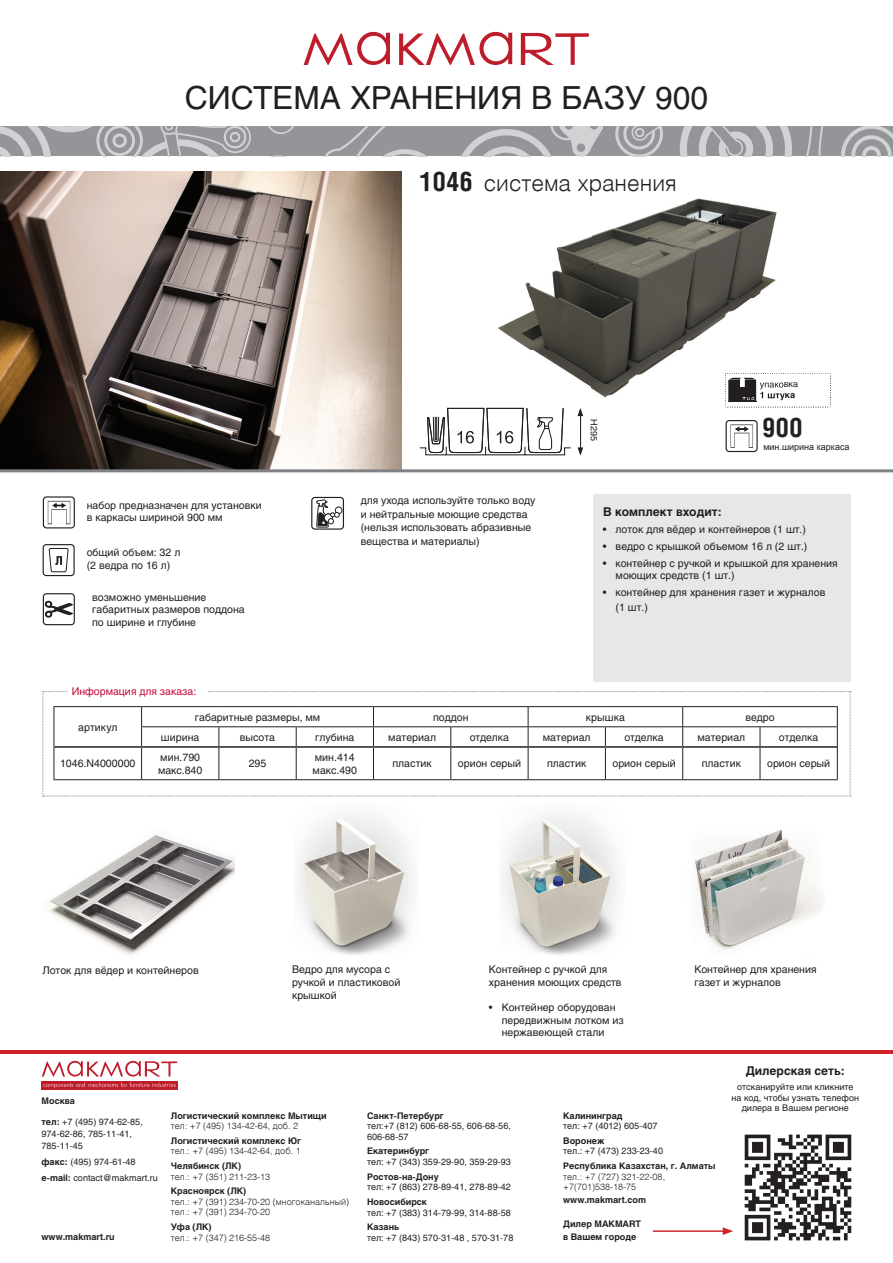
<style>
.page{position:relative;width:893px;height:1263px;background:#fff}
.page>*{position:absolute;margin:0;border:0;box-sizing:border-box;transform-origin:0 0}
.t1{font:31.5px "Helios";color:#231f20}
.t2{font:700 27px "Helios Cond";color:#231f20}
.t3{font:300 22.5px "Helios";color:#231f20}
.t4{font:700 12px "Helios";color:#231f20}
.t5{font:10.5px/12.6px "Helios";color:#231f20}
.t6{font:10.5px "Helios";color:#c40c37}
.t7{font:9px/12px "Helios";color:#231f20}
.t8{font:700 9px/13.5px "Helios";color:#231f20}
.t9{font:300 9px/10.5px "Helios";color:#231f20}
.t10{font:9px "Arial";color:#231f20}
.s1{font-family:"Helios Cond";font-weight:700;font-size:27px}
.s2{font-weight:700}
</style>
<div class="page">
<div style="left:0;top:127px;width:893px;height:29px;background:#939598"></div>
<svg style="left:841px;top:127px;width:52px;height:29px"></svg>
<svg style="left:615px;top:127px;width:208px;height:29px"></svg>
<svg style="left:0;top:127px;width:603px;height:29px"></svg>
<svg style="left:399px;top:32px;width:113px;height:33px"></svg>
<svg style="left:304px;top:32px;width:86px;height:33px"></svg>
<svg style="left:521px;top:33px;width:68px;height:32px"></svg>
<img style="left:744px;top:1134px;width:108px;height:107px">
<div style="left:42px;top:1081px;width:136px;height:9px;background:#be1d2c"></div>
<svg style="left:43px;top:1082px;width:133px;height:6px"></svg>
<svg style="left:42px;top:1061px;width:135px;height:15px"></svg>
<hr style="left:0;top:1050px;width:893px;height:4px;background:#d1232a">
<hr style="left:653px;top:1230px;width:72px;height:2px;background:#d1232a">
<svg style="left:723px;top:1227px;width:10px;height:8px"></svg>
<img style="left:49px;top:835px;width:185px;height:120px">
<img style="left:298px;top:815px;width:115px;height:140px">
<img style="left:503px;top:815px;width:116px;height:140px">
<img style="left:695px;top:830px;width:128px;height:120px">
<img style="left:0;top:171px;width:402px;height:298px">
<div style="left:593px;top:494px;width:257px;height:188px;background:#e6e7e9"></div>
<div style="left:311px;top:497px;width:33px;height:33px;border:1px solid #231f20;border-radius:3px"></div>
<div style="left:335px;top:507px;width:7px;height:7px;border:1px solid #231f20;border-radius:50%"></div>
<svg style="left:316px;top:498px;width:23px;height:30px"></svg>
<svg style="left:45px;top:601px;width:28px;height:17px"></svg>
<div style="left:43px;top:593px;width:32px;height:32px;border:1px solid #231f20;border-radius:3px"></div>
<div style="left:726px;top:420px;width:32px;height:32px;border:1px solid #231f20;border-radius:3px"></div>
<svg style="left:731px;top:424px;width:22px;height:24px"></svg>
<div style="left:43px;top:496px;width:32px;height:32px;border:1px solid #231f20;border-radius:3px"></div>
<svg style="left:48px;top:501px;width:22px;height:23px"></svg>
<div style="left:43px;top:544px;width:32px;height:32px;border:1px solid #231f20;border-radius:3px"></div>
<svg style="left:48px;top:544px;width:21px;height:28px"></svg>
<hr style="left:0;top:469px;width:893px;height:3px;background:#808285">
<img style="left:498px;top:198px;width:279px;height:200px">
<svg style="left:725px;top:373px;width:106px;height:35px"></svg>
<img style="left:760px;top:383px;width:24px;height:6px">
<img style="left:760px;top:392px;width:24px;height:8px">
<svg style="left:420px;top:408px;width:163px;height:48px"></svg>
<svg style="left:43px;top:691px;width:808px;height:106px"></svg>
<div style="left:69px;top:687px;width:139px;height:12px;background:#fff"></div>
<h1 class="t1" style="left:185px;top:79px;width:525px">СИСТЕМА ХРАНЕНИЯ В БАЗУ 900</h1>
<p class="t5" style="left:87px;top:498px;width:177px">набор предназначен для установки в каркасы шириной 900 мм</p>
<p class="t5" style="left:87px;top:546px;width:95px">общий объем: 32 л (2 ведра по 16 л)</p>
<p class="t5" style="left:92px;top:591px;width:154px">возможно уменьшение габаритных размеров поддона по ширине и глубине</p>
<p class="t6" style="left:72px;top:685px;width:126px">Информация для заказа:</p>
<h3 class="t3" style="left:420px;top:170px;width:258px"><span class="s1">1046</span> система хранения</h3>
<p class="t7" style="left:600px;top:419px;width:23px;rotate:90deg">H295</p>
<p class="t8" style="left:760px;top:388px;width:37px">1 штука</p>
<h2 class="t2" style="left:762px;top:412px;width:42px">900</h2>
<p class="t10" style="left:763px;top:441px;width:88px">мин.ширина каркаса</p>
<p class="t5" style="left:361px;top:494px;width:176px;line-height:13.5px">для ухода используйте только воду и нейтральные моющие средства (нельзя использовать абразивные вещества и материалы)</p>
<p class="t4" style="left:603px;top:504px;width:120px">В комплект входит:</p>
<p class="t5" style="left:603px;top:523px;width:205px">• лоток для вёдер и контейнеров (1 шт.)</p>
<p class="t5" style="left:603px;top:539px;width:206px">• ведро с крышкой объемом 16 л (2 шт.)</p>
<p class="t5" style="left:616px;top:556px;width:224px;text-indent:-13px">• контейнер с ручкой и крышкой для хранения моющих средств (1 шт.)</p>
<p class="t5" style="left:616px;top:585px;width:211px;line-height:15px;text-indent:-13px">• контейнер для хранения газет и журналов (1 шт.)</p>
<p class="t5" style="left:78px;top:721px;width:41px">артикул</p>
<p class="t5" style="left:195px;top:711px;width:127px">габаритные размеры, мм</p>
<p class="t5" style="left:433px;top:711px;width:37px">поддон</p>
<p class="t5" style="left:586px;top:711px;width:40px">крышка</p>
<p class="t5" style="left:745px;top:711px;width:31px">ведро</p>
<p class="t5" style="left:161px;top:731px;width:40px">ширина</p>
<p class="t5" style="left:240px;top:731px;width:37px">высота</p>
<p class="t5" style="left:315px;top:731px;width:41px">глубина</p>
<p class="t5" style="left:388px;top:731px;width:49px">материал</p>
<p class="t5" style="left:470px;top:731px;width:41px">отделка</p>
<p class="t5" style="left:543px;top:731px;width:49px">материал</p>
<p class="t5" style="left:624px;top:731px;width:41px">отделка</p>
<p class="t5" style="left:697px;top:731px;width:49px">материал</p>
<p class="t5" style="left:779px;top:731px;width:41px">отделка</p>
<p class="t5" style="left:60px;top:757px;width:77px">1046.N4000000</p>
<p class="t5" style="left:158px;top:751px;width:46px">мин.790 макс.840</p>
<p class="t5" style="left:249px;top:757px;width:19px">295</p>
<p class="t5" style="left:313px;top:751px;width:46px">мин.414 макс.490</p>
<p class="t5" style="left:392px;top:757px;width:41px">пластик</p>
<p class="t5" style="left:458px;top:757px;width:65px">орион серый</p>
<p class="t5" style="left:547px;top:757px;width:41px">пластик</p>
<p class="t5" style="left:612px;top:757px;width:65px">орион серый</p>
<p class="t5" style="left:702px;top:757px;width:41px">пластик</p>
<p class="t5" style="left:767px;top:757px;width:65px">орион серый</p>
<p class="t5" style="left:42px;top:964px;width:158px">Лоток для вёдер и контейнеров</p>
<p class="t5" style="left:292px;top:963px;width:110px">Ведро для мусора с ручкой и пластиковой крышкой</p>
<p class="t5" style="left:489px;top:963px;width:134px">Контейнер с ручкой для хранения моющих средств</p>
<p class="t5" style="left:502px;top:1001px;width:123px;text-indent:-13px">• Контейнер оборудован передвижным лотком из нержавеющей стали</p>
<p class="t5" style="left:694px;top:963px;width:124px">Контейнер для хранения газет и журналов</p>
<p class="t8" style="left:42px;top:1094px;width:35px">Москва</p>
<p class="t7" style="left:42px;top:1115px;width:103px"><span class="s2">тел:</span> +7 (495) 974-62-85,<br>974-62-86, 785-11-41,<br>785-11-45</p>
<p class="t7" style="left:42px;top:1153px;width:118px;line-height:16.2px"><span class="s2">факс:</span> (495) 974-61-48 <span class="s2">e-mail:</span> contact@makmart.ru</p>
<p class="t8" style="left:42px;top:1230px;width:75px">www.makmart.ru</p>
<p class="t8" style="left:171px;top:1109px;width:157px">Логистический комплекс Мытищи</p>
<p class="t9" style="left:171px;top:1120px;width:129px">тел: +7 (495) 134-42-64, доб. 2</p>
<p class="t8" style="left:171px;top:1134px;width:132px">Логистический комплекс Юг</p>
<p class="t9" style="left:171px;top:1146px;width:131px">тел.: +7 (495) 134-42-64, доб. 1</p>
<p class="t8" style="left:171px;top:1159px;width:72px">Челябинск (ЛК)</p>
<p class="t9" style="left:171px;top:1171px;width:101px">тел.: +7 (351) 211-23-13</p>
<p class="t8" style="left:171px;top:1184px;width:77px">Красноярск (ЛК)</p>
<p class="t9" style="left:171px;top:1196px;width:180px">тел.: +7 (391) 234-70-20 (многоканальный) тел.: +7 (391) 234-70-20</p>
<p class="t8" style="left:171px;top:1220px;width:42px">Уфа (ЛК)</p>
<p class="t9" style="left:171px;top:1232px;width:101px">тел.: +7 (347) 216-55-48</p>
<p class="t8" style="left:367px;top:1109px;width:78px">Санкт-Петербург</p>
<p class="t7" style="left:367px;top:1121px;width:145px;line-height:10.5px">тел:+7 (812) 606-68-55, 606-68-56,<br>606-68-57</p>
<p class="t8" style="left:367px;top:1144px;width:64px">Екатеринбург</p>
<p class="t7" style="left:367px;top:1156px;width:145px">тел: +7 (343) 359-29-90, 359-29-93</p>
<p class="t8" style="left:367px;top:1170px;width:73px">Ростов-на-Дону</p>
<p class="t7" style="left:367px;top:1181px;width:145px">тел: +7 (863) 278-89-41, 278-89-42</p>
<p class="t8" style="left:367px;top:1195px;width:61px">Новосибирск</p>
<p class="t7" style="left:367px;top:1206px;width:145px">тел: +7 (383) 314-79-99, 314-88-58</p>
<p class="t8" style="left:367px;top:1220px;width:34px">Казань</p>
<p class="t7" style="left:367px;top:1231px;width:148px">тел: +7 (843) 570-31-48 , 570-31-78</p>
<p class="t8" style="left:563px;top:1109px;width:61px">Калининград</p>
<p class="t7" style="left:563px;top:1120px;width:96px">тел: +7 (4012) 605-407</p>
<p class="t8" style="left:563px;top:1134px;width:43px">Воронеж</p>
<p class="t7" style="left:563px;top:1145px;width:101px">тел.: +7 (473) 233-23-40</p>
<p class="t8" style="left:563px;top:1159px;width:154px">Республика Казахстан, г. Алматы</p>
<p class="t9" style="left:563px;top:1171px;width:103px">тел.: +7 (727) 321-22-08, +7(701)538-18-75</p>
<p class="t8" style="left:563px;top:1193px;width:84px">www.makmart.com</p>
<p class="t8" style="left:563px;top:1217px;width:79px">Дилер MAKMART в Вашем городе</p>
<p class="t4" style="left:746px;top:1063px;width:101px">Дилерская сеть:</p>
<p class="t7" style="left:732px;top:1081px;width:129px;line-height:10.8px;text-align:center">отсканируйте или кликните на код, чтобы узнать телефон дилера в Вашем регионе</p>
</div>
